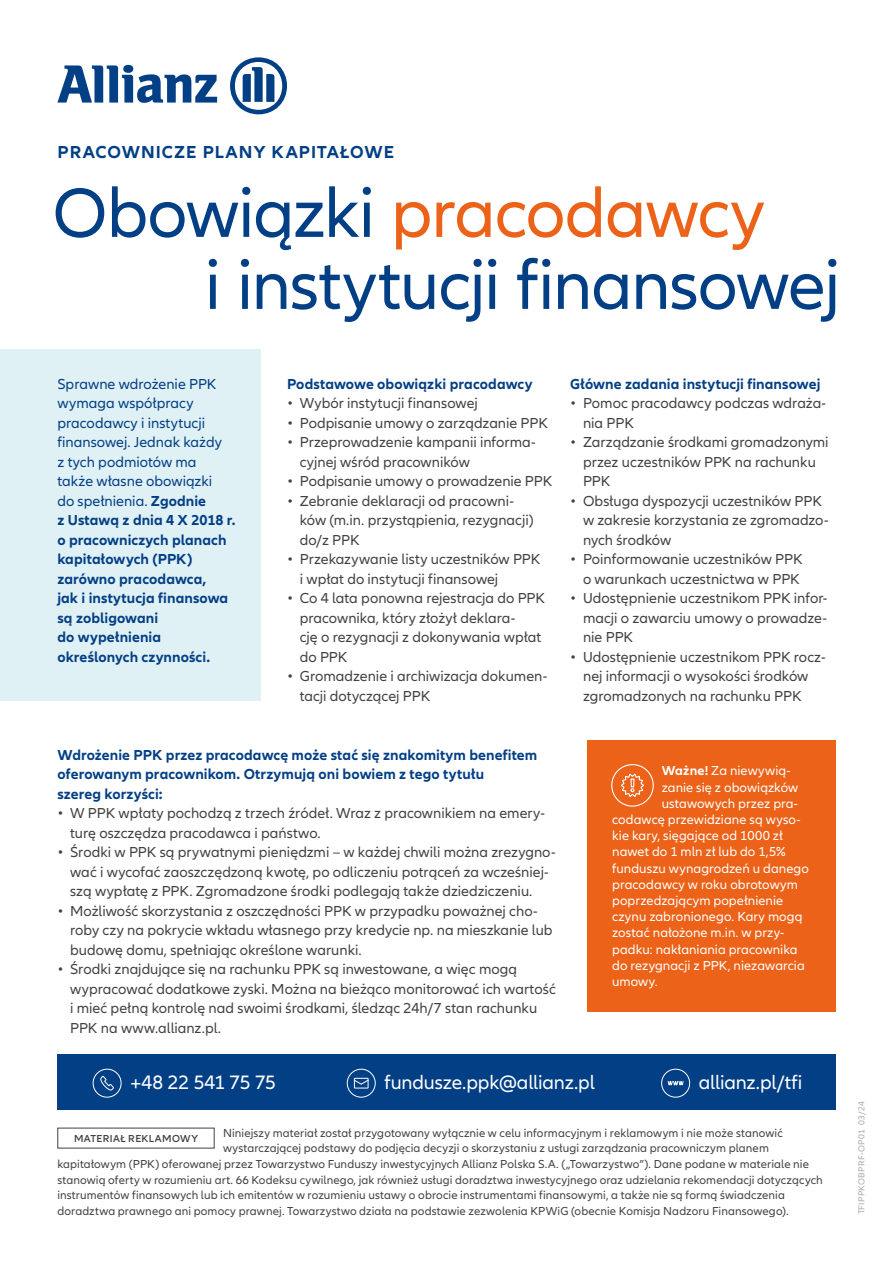
<style>
.page{position:relative;width:893px;height:1263px;background:#fff}
.page>*{position:absolute;margin:0;border:0;box-sizing:border-box;transform-origin:0 0}
.t1{font:72px/72px "Allianz Neo";letter-spacing:-.015em;color:#033f85}
.t2{font:20.1px "Allianz Neo";letter-spacing:-.01em;color:#fff}
.t3{font:700 18px "Allianz Neo";letter-spacing:.055em;color:#033f85}
.t4{font:15px/19.5px "Allianz Neo";color:#424241}
.t5{font:700 15px/19.5px "Allianz Neo";letter-spacing:.005em;color:#033f85}
.t6{font:13.5px "Allianz Neo";letter-spacing:.005em;color:#fff}
.t7{font:12px "Allianz Neo";letter-spacing:.01em;color:#424241}
.t8{font:600 10.5px "Allianz Neo";letter-spacing:.04em;color:#424241}
.t9{font:9px "Allianz Neo";letter-spacing:.025em;color:#aaa}
.s1{color:#eb6218}
.s2{font-weight:400}
.s3{font-weight:700}
</style>
<div class="page">
<div style="left:587px;top:740px;width:249px;height:271px;background:#eb6218"></div>
<div style="left:0;top:350px;width:261px;height:351px;background:#e0f1f5"></div>
<div style="left:57px;top:1055px;width:778px;height:55px;background:#033f85"></div>
<div style="left:93px;top:1069px;width:28px;height:28px;border:1px solid #fff;border-radius:50%"></div>
<svg style="left:100px;top:1075px;width:14px;height:15px"></svg>
<div style="left:347px;top:1069px;width:29px;height:28px;border:1px solid #fff;border-radius:50%"></div>
<div style="left:354px;top:1078px;width:14px;height:10px;border:1px solid #fff"></div>
<svg style="left:353px;top:1079px;width:16px;height:6px"></svg>
<div style="left:661px;top:1069px;width:29px;height:28px;border:1px solid #fff;border-radius:50%"></div>
<svg style="left:667px;top:1081px;width:17px;height:4px"></svg>
<div style="left:611px;top:764px;width:43px;height:43px;border:1px solid #fff;border-radius:50%"></div>
<svg style="left:620px;top:773px;width:25px;height:24px"></svg>
<svg style="left:57px;top:65px;width:160px;height:38px"></svg>
<svg style="left:230px;top:57px;width:57px;height:57px"></svg>
<p class="t3" style="left:58px;top:142px;width:338px">PRACOWNICZE PLANY KAPITAŁOWE</p>
<h1 class="t1" style="left:205px;top:179px;width:637px;text-indent:-152px">Obowiązki <span class="s1">pracodawcy<br></span>i instytucji finansowej</h1>
<p class="t5" style="left:57px;top:374px;width:180px"><span class="s2">Sprawne wdrożenie PPK wymaga współpracy pracodawcy i instytucji finansowej. Jednak każdy<br>z tych podmiotów ma także własne obowiązki<br>do spełnienia.</span> Zgodnie<br>z Ustawą z dnia 4 X 2018 r. o pracowniczych planach kapitałowych (PPK) zarówno pracodawca,<br>jak i instytucja finansowa są zobligowani<br>do wypełnienia określonych czynności.</p>
<p class="t5" style="left:287px;top:374px;width:247px">Podstawowe obowiązki pracodawcy</p>
<p class="t4" style="left:287px;top:394px;width:192px">• Wybór instytucji finansowej</p>
<p class="t4" style="left:287px;top:414px;width:262px">• Podpisanie umowy o zarządzanie PPK</p>
<p class="t4" style="left:300px;top:433px;width:237px;text-indent:-13px">• Przeprowadzenie kampanii informa&shy;cyjnej wśród pracowników</p>
<p class="t4" style="left:287px;top:472px;width:267px">• Podpisanie umowy o prowadzenie PPK</p>
<p class="t4" style="left:300px;top:492px;width:236px;text-indent:-13px">• Zebranie deklaracji od pracowni&shy;ków (m.in. przystąpienia, rezygnacji) do/z PPK</p>
<p class="t4" style="left:300px;top:550px;width:242px;text-indent:-13px">• Przekazywanie listy uczestników PPK i wpłat do instytucji finansowej</p>
<p class="t4" style="left:300px;top:589px;width:247px;text-indent:-13px">• Co 4 lata ponowna rejestracja do PPK pracownika, który złożył deklara-<br>cję o rezygnacji z dokonywania wpłat do PPK</p>
<p class="t4" style="left:300px;top:667px;width:249px;text-indent:-13px">• Gromadzenie i archiwizacja dokumen&shy;tacji dotyczącej PPK</p>
<p class="t5" style="left:570px;top:374px;width:252px">Główne zadania instytucji finansowej</p>
<p class="t4" style="left:583px;top:394px;width:245px;text-indent:-13px">• Pomoc pracodawcy podczas wdraża&shy;nia PPK</p>
<p class="t4" style="left:583px;top:433px;width:247px;text-indent:-13px">• Zarządzanie środkami gromadzonymi przez uczestników PPK na rachunku<br>PPK</p>
<p class="t4" style="left:583px;top:492px;width:247px;text-indent:-13px">• Obsługa dyspozycji uczestników PPK w zakresie korzystania ze zgromadzo&shy;nych środków</p>
<p class="t4" style="left:570px;top:550px;width:234px;text-align:right">• Poinformowanie uczestników PPK o warunkach uczestnictwa w PPK</p>
<p class="t4" style="left:583px;top:589px;width:246px;text-align:justify;text-indent:-13px">• Udostępnienie uczestnikom PPK infor&shy;macji o zawarciu umowy o prowadze&shy;nie PPK</p>
<p class="t4" style="left:583px;top:648px;width:244px;text-indent:-13px">• Udostępnienie uczestnikom PPK rocz&shy;nej informacji o wysokości środków zgromadzonych na rachunku PPK</p>
<p class="t5" style="left:57px;top:745px;width:481px">Wdrożenie PPK przez pracodawcę może stać się znakomitym benefitem oferowanym pracownikom. Otrzymują oni bowiem z tego tytułu<br>szereg korzyści:</p>
<p class="t4" style="left:70px;top:804px;width:476px;text-indent:-13px">• W PPK wpłaty pochodzą z trzech źródeł. Wraz z pracownikiem na emery&shy;turę oszczędza pracodawca i państwo.</p>
<p class="t4" style="left:70px;top:843px;width:487px;text-indent:-13px">• Środki w PPK są prywatnymi pieniędzmi – w każdej chwili można zrezygno&shy;wać i wycofać zaoszczędzoną kwotę, po odliczeniu potrąceń za wcześniej&shy;szą wypłatę z PPK. Zgromadzone środki podlegają także dziedziczeniu.</p>
<p class="t4" style="left:70px;top:901px;width:484px;text-indent:-13px">• Możliwość skorzystania z oszczędności PPK w przypadku poważnej cho&shy;roby czy na pokrycie wkładu własnego przy kredycie np. na mieszkanie lub budowę domu, spełniając określone warunki.</p>
<p class="t4" style="left:70px;top:960px;width:487px;text-indent:-13px">• Środki znajdujące się na rachunku PPK są inwestowane, a więc mogą wypracować dodatkowe zyski. Można na bieżąco monitorować ich wartość i mieć pełną kontrolę nad swoimi środkami, śledząc 24h/7 stan rachunku PPK na www.allianz.pl.</p>
<p class="t6" style="left:662px;top:763px;width:130px"><span class="s3">Ważne!</span> Za niewywią-</p>
<p class="t6" style="left:662px;top:779px;width:138px">zanie się z obowiązków</p>
<p class="t6" style="left:662px;top:796px;width:138px">ustawowych przez pra-</p>
<p class="t6" style="left:612px;top:812px;width:190px">codawcę przewidziane są wyso-</p>
<p class="t6" style="left:612px;top:828px;width:172px">kie kary, sięgające od 1000 zł</p>
<p class="t6" style="left:612px;top:844px;width:175px">nawet do 1 mln zł lub do 1,5%</p>
<p class="t6" style="left:612px;top:860px;width:198px">funduszu wynagrodzeń u danego</p>
<p class="t6" style="left:612px;top:877px;width:187px">pracodawcy w roku obrotowym</p>
<p class="t6" style="left:612px;top:893px;width:173px">poprzedzającym popełnienie</p>
<p class="t6" style="left:612px;top:909px;width:192px">czynu zabronionego. Kary mogą</p>
<p class="t6" style="left:612px;top:925px;width:174px">zostać nałożone m.in. w przy-</p>
<p class="t6" style="left:612px;top:941px;width:187px">padku: nakłaniania pracownika</p>
<p class="t6" style="left:612px;top:958px;width:194px">do rezygnacji z PPK, niezawarcia</p>
<p class="t6" style="left:612px;top:974px;width:47px">umowy.</p>
<h2 class="t2" style="left:130px;top:1071px;width:147px">+48 22 541 75 75</h2>
<h2 class="t2" style="left:384px;top:1071px;width:212px">fundusze.ppk@allianz.pl</h2>
<h2 class="t2" style="left:699px;top:1071px;width:105px">allianz.pl/tfi</h2>
<p class="t7" style="left:223px;top:1126px;width:561px">Niniejszy materiał został przygotowany wyłącznie w celu informacyjnym i reklamowym i nie może stanowić</p>
<p class="t7" style="left:223px;top:1141px;width:547px">wystarczającej podstawy do podjęcia decyzji o skorzystaniu z usługi zarządzania pracowniczym planem</p>
<p class="t7" style="left:57px;top:1157px;width:753px">kapitałowym (PPK) oferowanej przez Towarzystwo Funduszy inwestycyjnych Allianz Polska S.A. („Towarzystwo”). Dane podane w materiale nie</p>
<p class="t7" style="left:57px;top:1173px;width:767px">stanowią oferty w rozumieniu art. 66 Kodeksu cywilnego, jak również usługi doradztwa inwestycyjnego oraz udzielania rekomendacji dotyczących</p>
<p class="t7" style="left:57px;top:1188px;width:729px">instrumentów finansowych lub ich emitentów w rozumieniu ustawy o obrocie instrumentami finansowymi, a także nie są formą świadczenia</p>
<p class="t7" style="left:57px;top:1204px;width:733px">doradztwa prawnego ani pomocy prawnej. Towarzystwo działa na podstawie zezwolenia KPWiG (obecnie Komisja Nadzoru Finansowego).</p>
<p class="t8" style="left:74px;top:1132px;width:125px">MATERIAŁ REKLAMOWY</p>
<p class="t9" style="left:856px;top:1214px;width:114px;rotate:-90deg">TFIPPKOBPRF-OP01 03/24</p>
</div>
